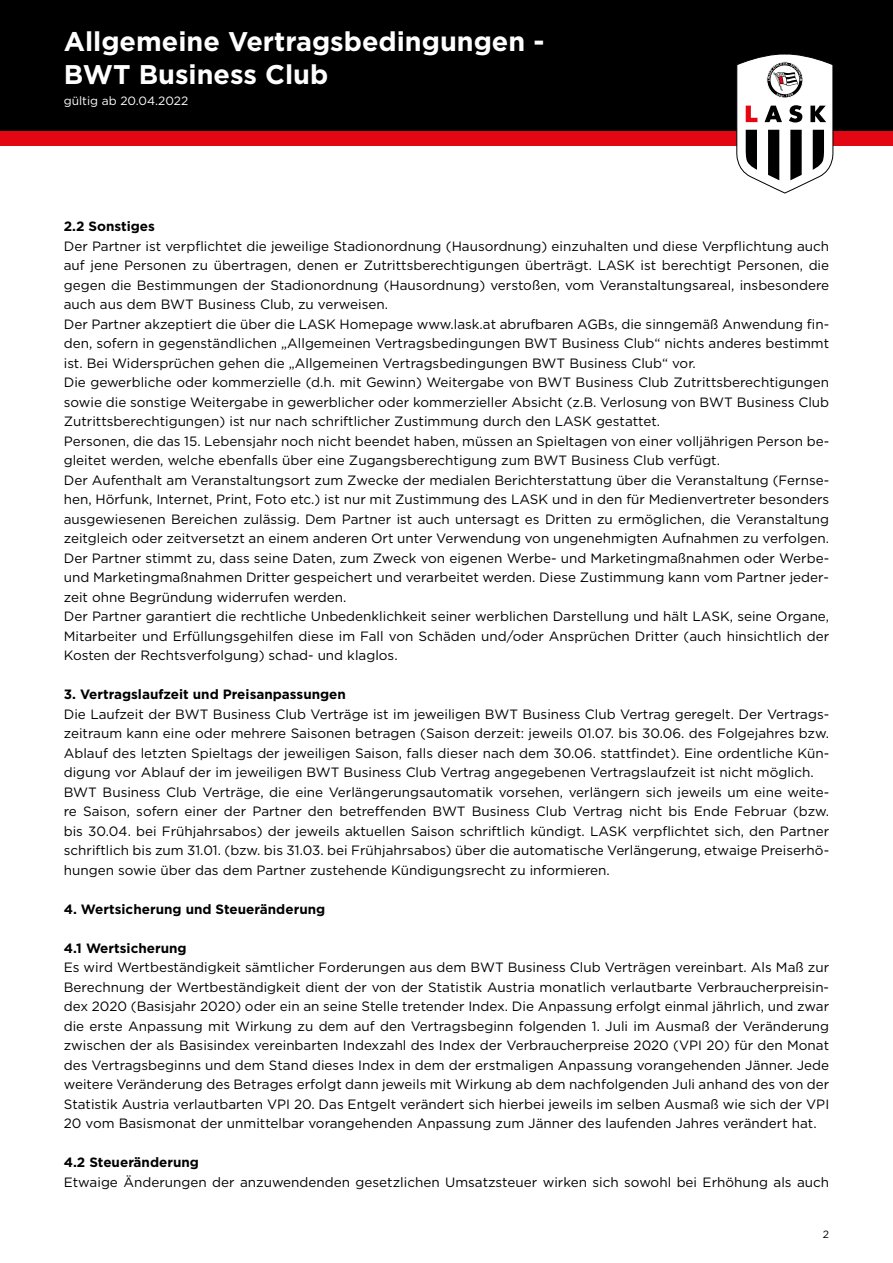
<style>
.page{position:relative;width:893px;height:1263px;background:#fff}
.page>*{position:absolute;margin:0;border:0;box-sizing:border-box;transform-origin:0 0}
.t1{font:700 27px/32.5px "Gotham";color:#fff}
.t2{font:13.5px/19.5px "Gotham";color:#000}
.t3{font:700 13.5px "Gotham";color:#000}
.t4{font:12px "Gotham";color:#fff}
.t5{font:10.5px "Gotham";color:#000}
</style>
<div class="page">
<div style="left:0;top:0;width:893px;height:145px;background:#000"></div>
<div style="left:0;top:131px;width:893px;height:15px;background:#e30613"></div>
<svg style="left:736px;top:54px;width:98px;height:140px"></svg>
<h1 class="t1" style="left:64px;top:25px;width:482px">Allgemeine Vertragsbedingungen -<br>BWT Business Club</h1>
<p class="t4" style="left:64px;top:93px;width:126px">gültig ab 20.04.2022</p>
<p class="t3" style="left:64px;top:217px;width:93px">2.2 Sonstiges</p>
<p class="t2" style="left:64px;top:236px;width:767px">Der Partner ist verpflichtet die jeweilige Stadionordnung (Hausordnung) einzuhalten und diese Verpflichtung auch auf jene Personen zu übertragen, denen er Zutrittsberechtigungen überträgt. LASK ist berechtigt Personen, die gegen die Bestimmungen der Stadionordnung (Hausordnung) verstoßen, vom Veranstaltungsareal, insbesondere auch aus dem BWT Business Club, zu verweisen.<br>Der Partner akzeptiert die über die LASK Homepage www.lask.at abrufbaren AGBs, die sinngemäß Anwendung fin&shy;den, sofern in gegenständlichen „Allgemeinen Vertragsbedingungen BWT Business Club“ nichts anderes bestimmt ist. Bei Widersprüchen gehen die „Allgemeinen Vertragsbedingungen BWT Business Club“ vor.<br>Die gewerbliche oder kommerzielle (d.h. mit Gewinn) Weitergabe von BWT Business Club Zutrittsberechtigungen sowie die sonstige Weitergabe in gewerblicher oder kommerzieller Absicht (z.B. Verlosung von BWT Business Club Zutrittsberechtigungen) ist nur nach schriftlicher Zustimmung durch den LASK gestattet.<br>Personen, die das 15. Lebensjahr noch nicht beendet haben, müssen an Spieltagen von einer volljährigen Person be&shy;gleitet werden, welche ebenfalls über eine Zugangsberechtigung zum BWT Business Club verfügt.<br>Der Aufenthalt am Veranstaltungsort zum Zwecke der medialen Berichterstattung über die Veranstaltung (Fernse&shy;hen, Hörfunk, Internet, Print, Foto etc.) ist nur mit Zustimmung des LASK und in den für Medienvertreter besonders ausgewiesenen Bereichen zulässig. Dem Partner ist auch untersagt es Dritten zu ermöglichen, die Veranstaltung zeitgleich oder zeitversetzt an einem anderen Ort unter Verwendung von ungenehmigten Aufnahmen zu verfolgen.<br>Der Partner stimmt zu, dass seine Daten, zum Zweck von eigenen Werbe- und Marketingmaßnahmen oder Werbe&shy;und Marketingmaßnahmen Dritter gespeichert und verarbeitet werden. Diese Zustimmung kann vom Partner jeder&shy;zeit ohne Begründung widerrufen werden.<br>Der Partner garantiert die rechtliche Unbedenklichkeit seiner werblichen Darstellung und hält LASK, seine Organe, Mitarbeiter und Erfüllungsgehilfen diese im Fall von Schäden und/oder Ansprüchen Dritter (auch hinsichtlich der Kosten der Rechtsverfolgung) schad- und klaglos.</p>
<p class="t3" style="left:64px;top:685px;width:284px">3. Vertragslaufzeit und Preisanpassungen</p>
<p class="t2" style="left:64px;top:704px;width:767px">Die Laufzeit der BWT Business Club Verträge ist im jeweiligen BWT Business Club Vertrag geregelt. Der Vertrags&shy;zeitraum kann eine oder mehrere Saisonen betragen (Saison derzeit: jeweils 01.07. bis 30.06. des Folgejahres bzw.<br>Ablauf des letzten Spieltags der jeweiligen Saison, falls dieser nach dem 30.06. stattfindet). Eine ordentliche Kün&shy;digung vor Ablauf der im jeweiligen BWT Business Club Vertrag angegebenen Vertragslaufzeit ist nicht möglich.<br>BWT Business Club Verträge, die eine Verlängerungsautomatik vorsehen, verlängern sich jeweils um eine weite&shy;re Saison, sofern einer der Partner den betreffenden BWT Business Club Vertrag nicht bis Ende Februar (bzw. bis 30.04. bei Frühjahrsabos) der jeweils aktuellen Saison schriftlich kündigt. LASK verpflichtet sich, den Partner schriftlich bis zum 31.01. (bzw. bis 31.03. bei Frühjahrsabos) über die automatische Verlängerung, etwaige Preiserhö&shy;hungen sowie über das dem Partner zustehende Kündigungsrecht zu informieren.</p>
<p class="t3" style="left:64px;top:900px;width:263px">4. Wertsicherung und Steueränderung</p>
<p class="t3" style="left:64px;top:939px;width:124px">4.1 Wertsicherung</p>
<p class="t2" style="left:64px;top:957px;width:767px;text-align:justify">Es wird Wertbeständigkeit sämtlicher Forderungen aus dem BWT Business Club Verträgen vereinbart. Als Maß zur Berechnung der Wertbeständigkeit dient der von der Statistik Austria monatlich verlautbarte Verbraucherpreisin&shy;dex 2020 (Basisjahr 2020) oder ein an seine Stelle tretender Index. Die Anpassung erfolgt einmal jährlich, und zwar die erste Anpassung mit Wirkung zu dem auf den Vertragsbeginn folgenden 1. Juli im Ausmaß der Veränderung zwischen der als Basisindex vereinbarten Indexzahl des Index der Verbraucherpreise 2020 (VPI 20) für den Monat des Vertragsbeginns und dem Stand dieses Index in dem der erstmaligen Anpassung vorangehenden Jänner. Jede weitere Veränderung des Betrages erfolgt dann jeweils mit Wirkung ab dem nachfolgenden Juli anhand des von der Statistik Austria verlautbarten VPI 20. Das Entgelt verändert sich hierbei jeweils im selben Ausmaß wie sich der VPI 20 vom Basismonat der unmittelbar vorangehenden Anpassung zum Jänner des laufenden Jahres verändert hat.</p>
<p class="t3" style="left:64px;top:1153px;width:137px">4.2 Steueränderung</p>
<p class="t2" style="left:64px;top:1172px;width:767px">Etwaige Änderungen der anzuwendenden gesetzlichen Umsatzsteuer wirken sich sowohl bei Erhöhung als auch</p>
<p class="t5" style="left:823px;top:1228px;width:8px">2</p>
</div>
